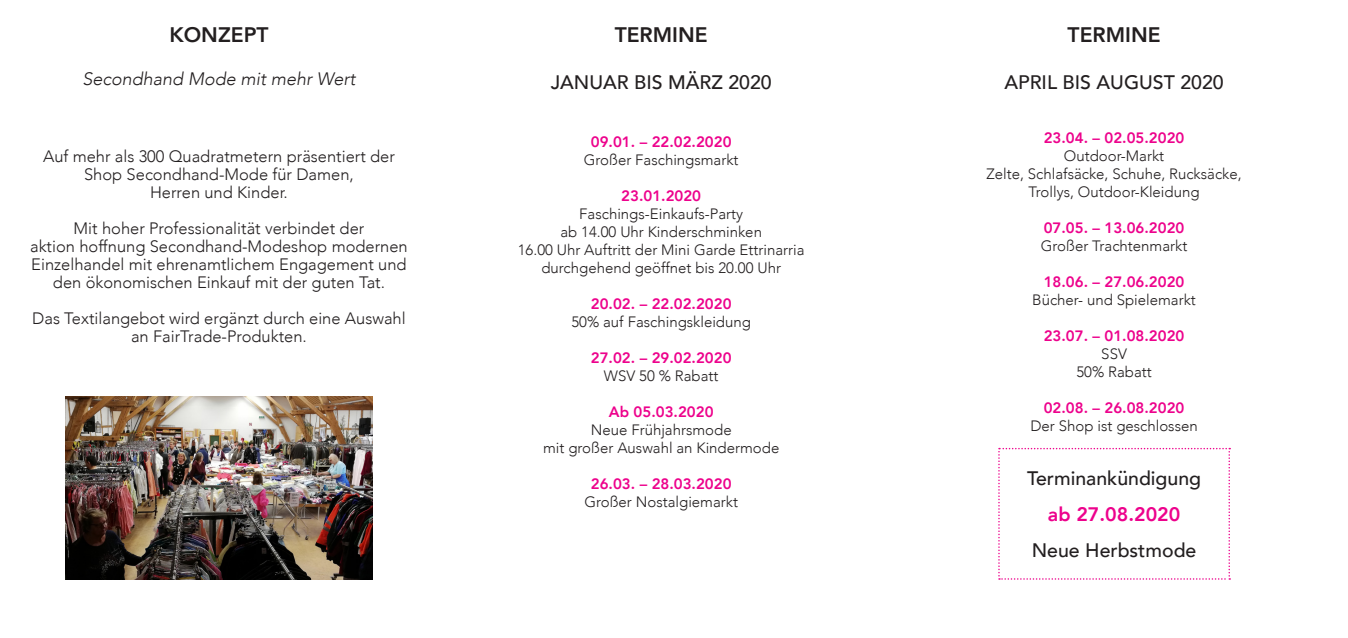
<style>
.page{position:relative;width:1348px;height:638px;background:#fff}
.page>*{position:absolute;margin:0;border:0;box-sizing:border-box;transform-origin:0 0}
.t1{font:800 21px "Avenir";color:#231f20}
.t2{font:500 19.5px "Avenir";color:#231f20}
.t3{font:800 19.5px "Avenir";color:#ed028c}
.t4{font:italic 300 18px "Avenir";color:#231f20}
.t5{font:300 16.5px/18px "Avenir";color:#231f20;text-align:center}
.t6{font:300 15px "Avenir";color:#231f20}
.t7{font:800 15px "Avenir";color:#ed028c}
</style>
<div class="page">
<svg style="left:998px;top:448px;width:232px;height:132px"></svg>
<img style="left:65px;top:396px;width:308px;height:183px">
<p class="t1" style="left:169px;top:19px;width:101px">KONZEPT</p>
<p class="t4" style="left:83px;top:69px;width:274px">Secondhand Mode mit mehr Wert</p>
<p class="t5" style="left:43px;top:147px;width:353px">Auf mehr als 300 Quadratmetern präsentiert der</p>
<p class="t5" style="left:84px;top:165px;width:271px">Shop Secondhand-Mode für Damen,</p>
<p class="t5" style="left:150px;top:183px;width:139px">Herren und Kinder.</p>
<p class="t5" style="left:74px;top:219px;width:292px">Mit hoher Professionalität verbindet der</p>
<p class="t5" style="left:30px;top:237px;width:379px">aktion hoffnung Secondhand-Modeshop modernen<br>Einzelhandel mit ehrenamtlichem Engagement und den ökonomischen Einkauf mit der guten Tat.</p>
<p class="t5" style="left:32px;top:309px;width:375px">Das Textilangebot wird ergänzt durch eine Auswahl</p>
<p class="t5" style="left:131px;top:327px;width:177px">an FairTrade-Produkten.</p>
<p class="t1" style="left:615px;top:19px;width:94px">TERMINE</p>
<p class="t2" style="left:551px;top:65px;width:223px">JANUAR BIS MÄRZ 2020</p>
<p class="t7" style="left:591px;top:130px;width:142px">09.01. – 22.02.2020</p>
<p class="t6" style="left:584px;top:151px;width:156px">Großer Faschingsmarkt</p>
<p class="t7" style="left:621px;top:184px;width:81px">23.01.2020</p>
<p class="t6" style="left:579px;top:205px;width:165px">Faschings-Einkaufs-Party</p>
<p class="t6" style="left:560px;top:223px;width:203px">ab 14.00 Uhr Kinderschminken</p>
<p class="t6" style="left:518px;top:241px;width:288px">16.00 Uhr Auftritt der Mini Garde Ettrinarria</p>
<p class="t6" style="left:541px;top:259px;width:241px">durchgehend geöffnet bis 20.00 Uhr</p>
<p class="t7" style="left:591px;top:292px;width:142px">20.02. – 22.02.2020</p>
<p class="t6" style="left:571px;top:313px;width:181px">50% auf Faschingskleidung</p>
<p class="t7" style="left:591px;top:346px;width:142px">27.02. – 29.02.2020</p>
<p class="t6" style="left:604px;top:367px;width:116px">WSV 50 % Rabatt</p>
<p class="t7" style="left:609px;top:400px;width:106px">Ab 05.03.2020</p>
<p class="t6" style="left:591px;top:421px;width:142px">Neue Frühjahrsmode</p>
<p class="t6" style="left:543px;top:439px;width:238px">mit großer Auswahl an Kindermode</p>
<p class="t7" style="left:591px;top:472px;width:142px">26.03. – 28.03.2020</p>
<p class="t6" style="left:584px;top:493px;width:155px">Großer Nostalgiemarkt</p>
<p class="t1" style="left:1068px;top:19px;width:94px">TERMINE</p>
<p class="t2" style="left:1004px;top:65px;width:221px">APRIL BIS AUGUST 2020</p>
<p class="t7" style="left:1044px;top:126px;width:142px">23.04. – 02.05.2020</p>
<p class="t6" style="left:1064px;top:147px;width:102px">Outdoor-Markt</p>
<p class="t6" style="left:986px;top:165px;width:257px">Zelte, Schlafsäcke, Schuhe, Rucksäcke,</p>
<p class="t6" style="left:1029px;top:183px;width:172px">Trollys, Outdoor-Kleidung</p>
<p class="t7" style="left:1044px;top:216px;width:142px">07.05. – 13.06.2020</p>
<p class="t6" style="left:1041px;top:237px;width:148px">Großer Trachtenmarkt</p>
<p class="t7" style="left:1044px;top:270px;width:142px">18.06. – 27.06.2020</p>
<p class="t6" style="left:1032px;top:291px;width:165px">Bücher- und Spielemarkt</p>
<p class="t7" style="left:1044px;top:324px;width:142px">23.07. – 01.08.2020</p>
<p class="t6" style="left:1101px;top:345px;width:27px">SSV</p>
<p class="t6" style="left:1076px;top:363px;width:77px">50% Rabatt</p>
<p class="t7" style="left:1044px;top:396px;width:142px">02.08. – 26.08.2020</p>
<p class="t6" style="left:1030px;top:417px;width:169px">Der Shop ist geschlossen</p>
<p class="t2" style="left:1027px;top:461px;width:176px">Terminankündigung</p>
<p class="t3" style="left:1048px;top:499px;width:134px">ab 27.08.2020</p>
<p class="t2" style="left:1032px;top:533px;width:166px">Neue Herbstmode</p>
</div>
